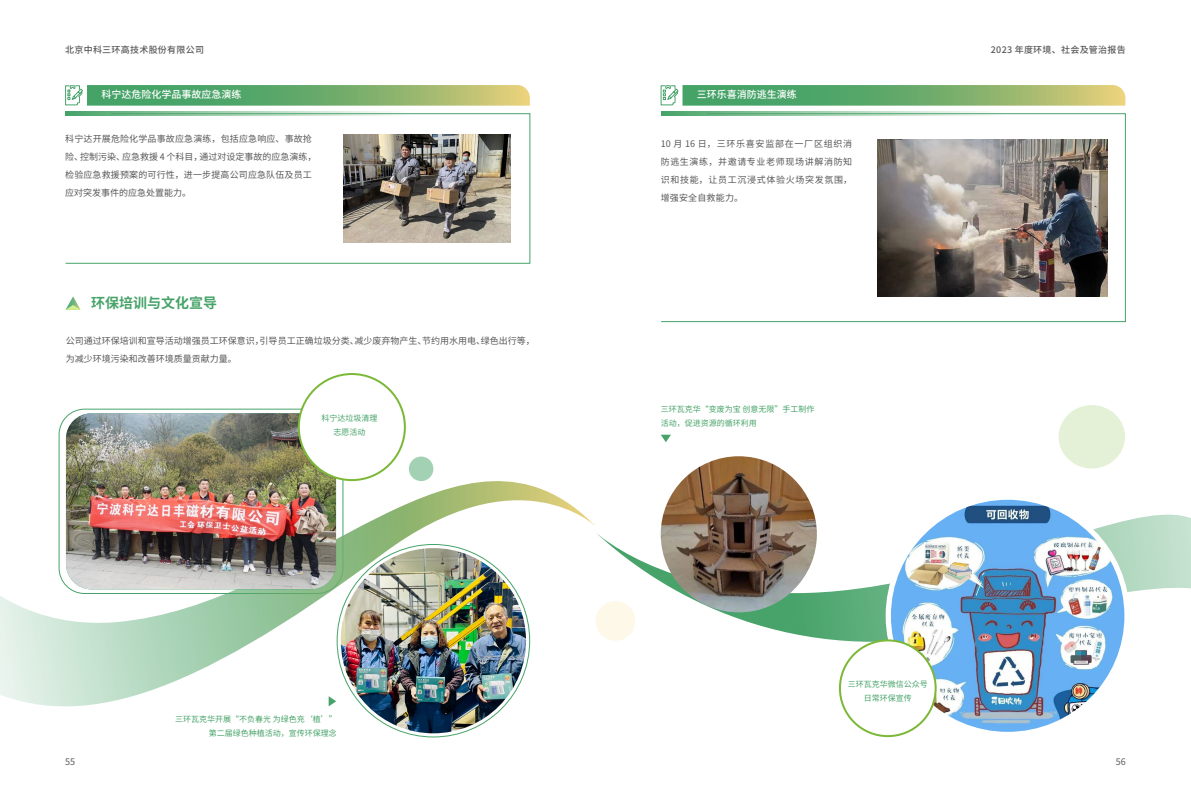
<style>
.page{position:relative;width:1191px;height:808px;background:#fff}
.page>*{position:absolute;margin:0;border:0;box-sizing:border-box;transform-origin:0 0}
.t1{font:700 14px "Source Han Sans SC";color:#47a369}
.t2{font:500 10px "Source Han Sans CN";color:#fff}
.t3{font:9px/18px "Source Han Sans CN";color:#595757}
.t4{font:500 9px "Source Han Sans CN";letter-spacing:.03em;color:#595757}
.t5{font:8px/14px "Source Han Sans CN";color:#47a369;text-align:center}
</style>
<div class="page">
<svg style="left:65px;top:113px;width:465px;height:151px"></svg>
<svg style="left:661px;top:113px;width:465px;height:209px"></svg>
<svg style="left:66px;top:112px;width:342px;height:3px"></svg>
<svg style="left:661px;top:112px;width:342px;height:3px"></svg>
<svg style="left:65px;top:85px;width:465px;height:21px;background:#7db374"></svg>
<svg style="left:660px;top:85px;width:465px;height:21px;background:#7db375"></svg>
<img style="left:343px;top:134px;width:167px;height:108px">
<img style="left:877px;top:139px;width:230px;height:157px">
<svg style="left:66px;top:296px;width:15px;height:14px"></svg>
<svg style="left:0;top:474px;width:595px;height:233px"></svg>
<svg style="left:597px;top:510px;width:594px;height:133px"></svg>
<img style="left:341px;top:548px;width:185px;height:185px;border-radius:93px">
<div style="left:409px;top:457px;width:24px;height:24px;background:#a3d1b4;border-radius:50%"></div>
<div style="left:595px;top:601px;width:40px;height:40px;background:#fdf8e8;border-radius:50%"></div>
<div style="left:1058px;top:405px;width:67px;height:63px;background:#e4f1d7;border-radius:50%"></div>
<img style="left:660px;top:456px;width:157px;height:156px;border-radius:78px">
<img style="left:888px;top:500px;width:239px;height:234px">
<div style="left:885px;top:494px;width:244px;height:243px;border:5px solid #fff;border-radius:50%"></div>
<svg style="left:661px;top:435px;width:10px;height:7px"></svg>
<svg style="left:329px;top:696px;width:7px;height:10px"></svg>
<div style="left:840px;top:640px;width:95px;height:96px;background:#fff;border-radius:50%"></div>
<div style="left:839px;top:639px;width:97px;height:98px;border:2px solid #7bb837;border-radius:50%"></div>
<img style="left:66px;top:413px;width:270px;height:176px">
<div style="left:299px;top:374px;width:106px;height:106px;background:#fff;border-radius:50%"></div>
<div style="left:298px;top:373px;width:108px;height:108px;border:2px solid #7bb837;border-radius:50%"></div>
<p class="t4" style="left:65px;top:45px;width:140px">北京中科三环高技术股份有限公司</p>
<p class="t4" style="left:991px;top:44px;width:136px">2023 年度环境、社会及管治报告</p>
<p class="t2" style="left:101px;top:89px;width:141px">科宁达危险化学品事故应急演练</p>
<p class="t2" style="left:697px;top:89px;width:101px">三环乐喜消防逃生演练</p>
<p class="t3" style="left:65px;top:130px;width:253px">科宁达开展危险化学品事故应急演练，包括应急响应、事故抢险、控制污染、应急救援 4 个科目，通过对设定事故的应急演练，检验应急救援预案的可行性，进一步提高公司应急队伍及员工应对突发事件的应急处置能力。</p>
<p class="t3" style="left:660px;top:135px;width:193px;text-align:justify">10 月 16 日，三环乐喜安监部在一厂区组织消防逃生演练，并邀请专业老师现场讲解消防知识和技能，让员工沉浸式体验火场突发氛围，增强安全自救能力。</p>
<h1 class="t1" style="left:91px;top:295px;width:127px">环保培训与文化宣导</h1>
<p class="t3" style="left:66px;top:332px;width:470px">公司通过环保培训和宣导活动增强员工环保意识，引导员工正确垃圾分类、减少废弃物产生、节约用水用电、绿色出行等，为减少环境污染和改善环境质量贡献力量。</p>
<p class="t5" style="left:321px;top:411px;width:57px">科宁达垃圾清理志愿活动</p>
<p class="t5" style="left:175px;top:712px;width:163px;text-align:right">三环瓦克华开展“不负春光 为绿色充‘植’”第二届绿色种植活动，宣传环保理念</p>
<p class="t5" style="left:661px;top:402px;width:155px;text-align:left">三环瓦克华“变废为宝 创意无限”手工制作活动，促进资源的循环利用</p>
<p class="t5" style="left:847px;top:677px;width:81px">三环瓦克华微信公众号日常环保宣传</p>
<p class="t3" style="left:65px;top:753px;width:11px">55</p>
<p class="t3" style="left:1115px;top:753px;width:11px">56</p>
</div>
